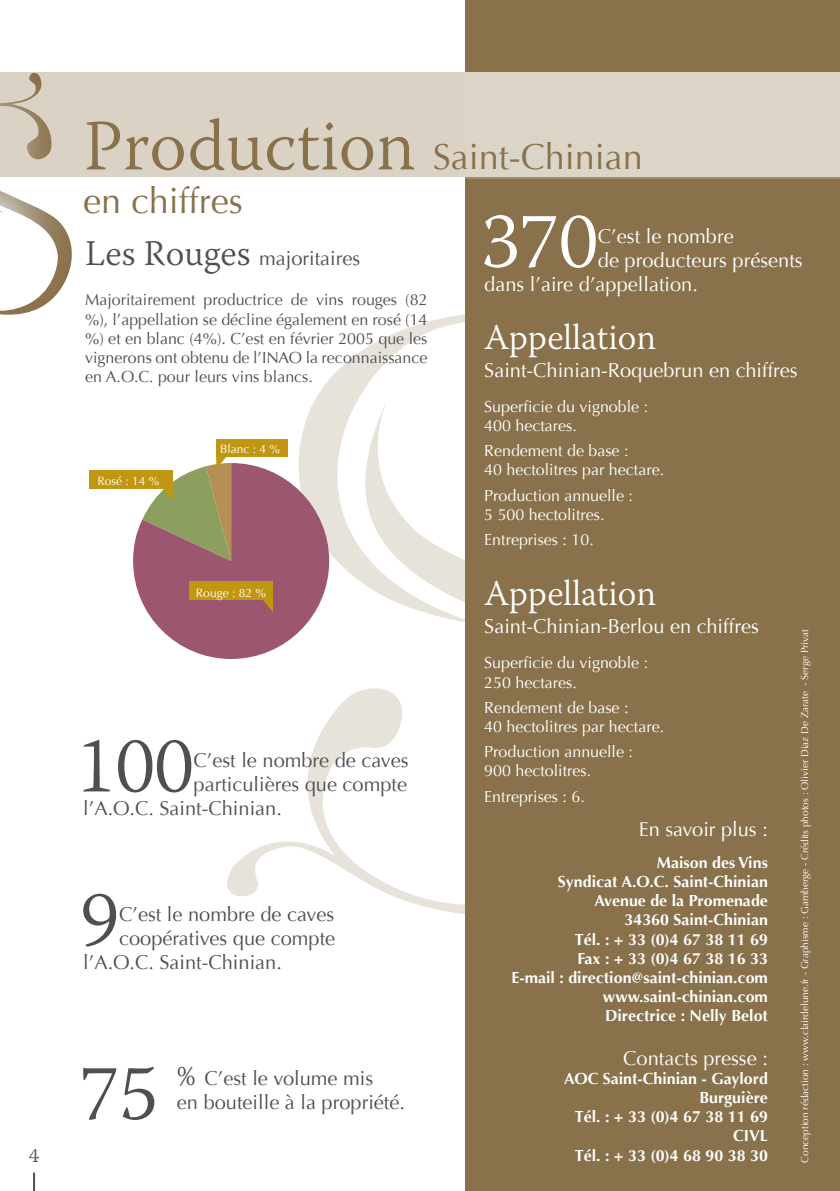
<style>
.page{position:relative;width:840px;height:1191px;background:#fff}
.page>*{position:absolute;margin:0;border:0;box-sizing:border-box;transform-origin:0 0}
.t1{font:300 79px "Warnock Pro";color:#504e53}
.t2{font:300 79px "Warnock Pro";color:#fff}
.t3{font:36px/43.2px "Optima";color:#88714b}
.t4{font:300 36px "Warnock Pro";color:#fff}
.t5{font:20px/24px "Optima";color:#504e53}
.t6{font:20px "Optima";color:#fff}
.t7{font:300 20px "Warnock Pro";color:#504e53}
.t8{font:700 16px/19.2px "Optima";color:#fff;text-align:right}
.t9{font:16px/19.2px "Optima";color:#fff}
.t10{font:16px/19.2px "Optima";color:#504e53;text-align:justify}
.t11{font:12px "Optima";color:#fff}
.t12{font:10px "Optima";color:#fff}
.s1{font-family:"Warnock Pro";font-weight:300;font-size:72px}
.s2{font-family:"Warnock Pro";font-weight:300;font-size:36px}
.s3{font-family:"Warnock Pro";font-weight:300;font-size:28px}
</style>
<div class="page">
<svg style="left:315px;top:314px;width:150px;height:86px"></svg>
<svg style="left:227px;top:400px;width:238px;height:514px"></svg>
<div style="left:465px;top:0;width:374px;height:1191px;background:#88714b"></div>
<div style="left:0;top:72px;width:839px;height:105px;background:#dad3c5"></div>
<svg style="left:0;top:73px;width:72px;height:242px"></svg>
<svg style="left:33px;top:1172px;width:2px;height:19px"></svg>
<div style="left:89px;top:470px;width:84px;height:18px;background:#c19611"></div>
<div style="left:216px;top:439px;width:72px;height:17px;background:#c19611"></div>
<svg style="left:133px;top:455px;width:196px;height:204px"></svg>
<div style="left:465px;top:72px;width:374px;height:107px;background:#dbd5c7"></div>
<p class="t7" style="left:29px;top:1143px;width:11px">4</p>
<h2 class="t3" style="left:83px;top:136px;width:561px"><span class="s1">Production</span> Saint-Chinian en chiffres</h2>
<p class="t5" style="left:85px;top:246px;width:276px"><span class="s2">Les Rouges</span> majoritaires</p>
<p class="t10" style="left:85px;top:291px;width:344px">Majoritairement productrice de vins rouges (82 %), l’appellation se décline également en rosé (14 %) et en blanc (4 %). C’est en février 2005 que les vignerons ont obtenu de l’INAO la reconnaissance en A.O.C. pour leurs vins blancs.</p>
<p class="t11" style="left:97px;top:473px;width:64px">Rosé : 14 %</p>
<p class="t11" style="left:220px;top:442px;width:62px">Blanc : 4 %</p>
<p class="t11" style="left:196px;top:586px;width:72px">Rouge : 82 %</p>
<h1 class="t1" style="left:77px;top:718px;width:118px">100</h1>
<p class="t5" style="left:193px;top:749px;width:216px">C’est le nombre de caves</p>
<p class="t5" style="left:193px;top:773px;width:215px">particulières que compte</p>
<p class="t5" style="left:83px;top:797px;width:200px">l’A.O.C. Saint-Chinian.</p>
<h1 class="t1" style="left:80px;top:871px;width:40px">9</h1>
<p class="t5" style="left:119px;top:902px;width:216px">C’est le nombre de caves</p>
<p class="t5" style="left:119px;top:926px;width:217px">coopératives que compte</p>
<p class="t5" style="left:83px;top:950px;width:200px">l’A.O.C. Saint-Chinian.</p>
<h1 class="t1" style="left:80px;top:1045px;width:79px">75</h1>
<p class="t5" style="left:177px;top:1066px;width:229px"><span class="s3">%</span> C’est le volume mis<br>en bouteille à la propriété.</p>
<h1 class="t2" style="left:481px;top:193px;width:118px">370</h1>
<p class="t6" style="left:597px;top:224px;width:137px">C’est le nombre</p>
<p class="t6" style="left:597px;top:248px;width:206px">de producteurs présents</p>
<p class="t6" style="left:484px;top:272px;width:215px">dans l’aire d’appellation.</p>
<h2 class="t4" style="left:484px;top:315px;width:173px">Appellation</h2>
<p class="t6" style="left:484px;top:358px;width:315px">Saint-Chinian-Roquebrun en chiffres</p>
<p class="t9" style="left:484px;top:397px;width:165px">Superficie du vignoble :<br>400 hectares.</p>
<p class="t9" style="left:484px;top:441px;width:181px">Rendement de base :<br>40 hectolitres par hectare.</p>
<p class="t9" style="left:484px;top:486px;width:150px">Production annuelle :<br>5 500 hectolitres.</p>
<p class="t9" style="left:484px;top:530px;width:111px">Entreprises : 10.</p>
<h2 class="t4" style="left:484px;top:571px;width:173px">Appellation</h2>
<p class="t6" style="left:484px;top:614px;width:276px">Saint-Chinian-Berlou en chiffres</p>
<p class="t9" style="left:484px;top:653px;width:165px">Superficie du vignoble :<br>250 hectares.</p>
<p class="t9" style="left:484px;top:698px;width:181px">Rendement de base :<br>40 hectolitres par hectare.</p>
<p class="t9" style="left:484px;top:742px;width:150px">Production annuelle :<br>900 hectolitres.</p>
<p class="t9" style="left:484px;top:786px;width:102px">Entreprises : 6.</p>
<p class="t12" style="left:798px;top:1162px;width:535px;rotate:-90deg">Conception rédaction : www.clairdelune.fr - Graphisme : Gamberge - Crédits photos : Olivier Diaz De Zarate - Serge Privat</p>
<p class="t6" style="left:638px;top:818px;width:131px">En savoir plus :</p>
<p class="t8" style="left:511px;top:853px;width:258px">Maison des Vins<br>Syndicat A.O.C. Saint-Chinian<br>Avenue de la Promenade<br>34360 Saint-Chinian<br>Tél. : + 33 (0)4 67 38 11 69<br>Fax : + 33 (0)4 67 38 16 33<br>E-mail : direction@saint-chinian.com www.saint-chinian.com<br>Directrice : Nelly Belot</p>
<p class="t6" style="left:623px;top:1046px;width:146px">Contacts presse :</p>
<p class="t8" style="left:564px;top:1069px;width:205px">AOC Saint-Chinian - Gaylord<br>Burguière<br>Tél. : + 33 (0)4 67 38 11 69<br>CIVL<br>Tél. : + 33 (0)4 68 90 38 30</p>
</div>
